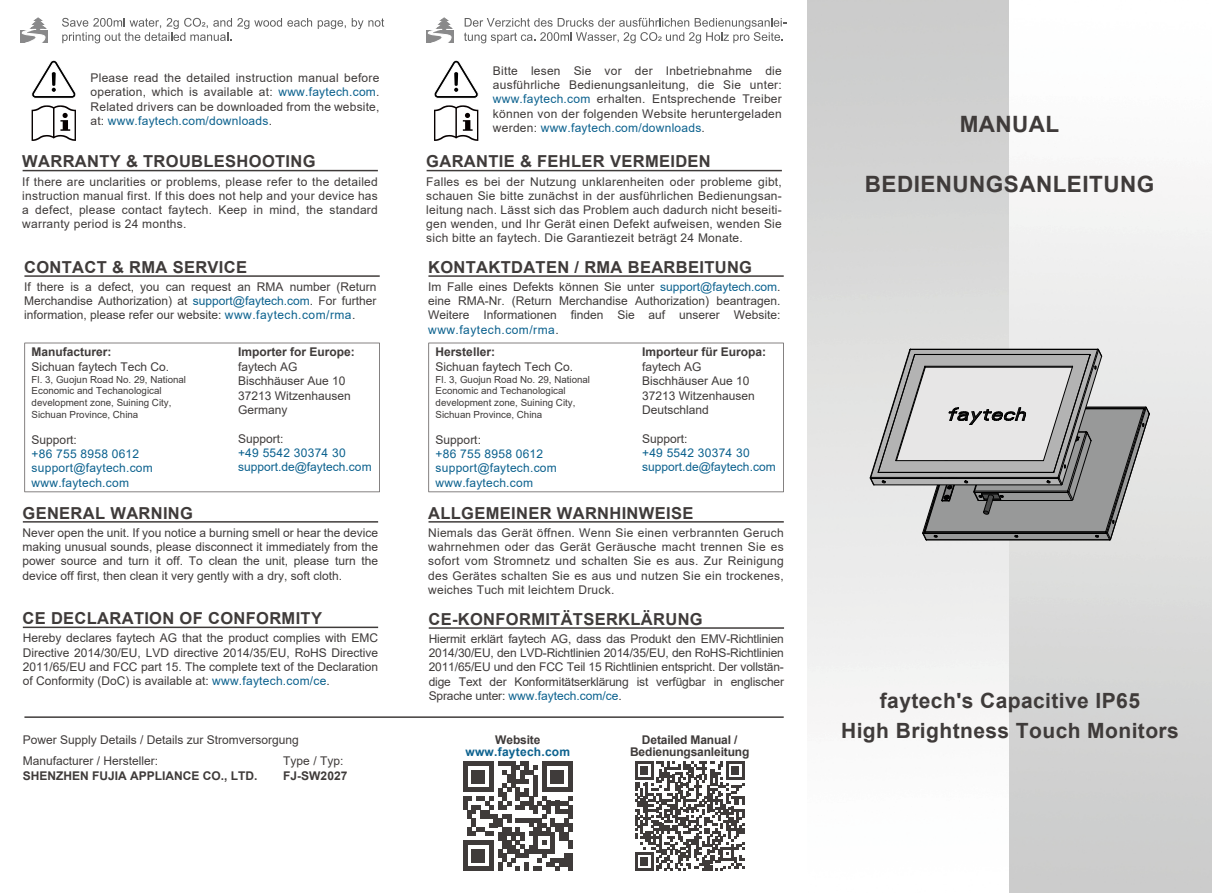
<style>
.page{position:relative;width:1212px;height:893px;background:#fff}
.page>*{position:absolute;margin:0;border:0;box-sizing:border-box;transform-origin:0 0}
.t1{font:700 22.5px "Arial";letter-spacing:.02em;color:#3f3b3a}
.t2{font:700 21px/30px "Arial";letter-spacing:.02em;color:#3f3b3a;text-align:center}
.t3{font:700 16.5px "Arial";letter-spacing:.02em;color:#3f3b3a}
.t4{font:12px/14.2px "Arial";color:#3f3b3a;text-align:justify}
.t5{font:700 12px/12px "Arial";color:#3f3b3a;text-align:center}
.t6{font:12px/14.2px "Arial";letter-spacing:.02em;color:#0b618e}
.t7{font:12px/14.2px "Arial";color:#0b618e}
.t8{font:700 12px "Arial";letter-spacing:.02em;color:#0b618e}
.t9{font:9.75px/11.7px "Arial";color:#3f3b3a}
.s1{color:#0b618e}
</style>
<div class="page">
<img style="left:808px;top:0;width:202px;height:893px">
<svg style="left:32px;top:105px;width:44px;height:36px"></svg>
<svg style="left:31px;top:60px;width:45px;height:39px"></svg>
<svg style="left:434px;top:105px;width:44px;height:36px"></svg>
<svg style="left:434px;top:60px;width:45px;height:39px"></svg>
<hr style="left:23px;top:170px;width:355px;height:1px;background:#3f3b3a">
<hr style="left:427px;top:170px;width:355px;height:1px;background:#3f3b3a">
<svg style="left:24px;top:343px;width:356px;height:149px"></svg>
<hr style="left:24px;top:275px;width:356px;height:2px;background:#3f3b3a">
<svg style="left:428px;top:343px;width:356px;height:149px"></svg>
<hr style="left:428px;top:275px;width:356px;height:2px;background:#3f3b3a">
<hr style="left:23px;top:521px;width:355px;height:2px;background:#3f3b3a">
<hr style="left:428px;top:521px;width:356px;height:2px;background:#3f3b3a">
<hr style="left:23px;top:627px;width:355px;height:1px;background:#3f3b3a">
<hr style="left:429px;top:627px;width:355px;height:2px;background:#3f3b3a">
<hr style="left:24px;top:716px;width:760px;height:2px;background:#3f3b3a">
<hr style="left:463px;top:761px;width:4px;height:31px;background:#3f3b3a">
<hr style="left:463px;top:796px;width:4px;height:14px;background:#3f3b3a">
<hr style="left:463px;top:840px;width:4px;height:31px;background:#3f3b3a">
<svg style="left:467px;top:761px;width:106px;height:110px"></svg>
<div style="left:568px;top:805px;width:5px;height:13px;background:#3f3b3a"></div>
<div style="left:568px;top:823px;width:5px;height:9px;background:#3f3b3a"></div>
<div style="left:568px;top:840px;width:5px;height:9px;background:#3f3b3a"></div>
<div style="left:568px;top:854px;width:5px;height:17px;background:#3f3b3a"></div>
<div style="left:20px;top:31px;width:27px;height:12px;background:#89898a"></div>
<svg style="left:20px;top:17px;width:26px;height:26px"></svg>
<svg style="left:318px;top:20px;width:28px;height:9px"></svg>
<svg style="left:352px;top:18px;width:32px;height:11px"></svg>
<svg style="left:62px;top:18px;width:250px;height:25px"></svg>
<div style="left:426px;top:31px;width:27px;height:12px;background:#89898a"></div>
<svg style="left:426px;top:17px;width:26px;height:26px"></svg>
<svg style="left:464px;top:18px;width:322px;height:25px"></svg>
<hr style="left:926px;top:540px;width:184px;height:1px;background:#000">
<svg style="left:870px;top:349px;width:280px;height:191px;background:#b0b0b0"></svg>
<svg style="left:635px;top:761px;width:110px;height:110px"></svg>
<p class="t4" style="left:91px;top:71px;width:290px">Please read the detailed instruction manual before operation, which is available at: <span class="s1">www.faytech.com</span>.<br>Related drivers can be downloaded from the website, at: <span class="s1">www.faytech.com/downloads</span>.</p>
<p class="t4" style="left:493px;top:64px;width:290px">Bitte lesen Sie vor der Inbetriebnahme die ausführliche Bedienungsanleitung, die Sie unter: <span class="s1">www.faytech.com</span> erhalten. Entsprechende Treiber können von der folgenden Website heruntergeladen werden: <span class="s1">www.faytech.com/downloads</span>.</p>
<h3 class="t3" style="left:22px;top:150px;width:295px">WARRANTY &amp; TROUBLESHOOTING</h3>
<p class="t4" style="left:22px;top:174px;width:357px">If there are unclarities or problems, please refer to the detailed instruction manual first. If this does not help and your device has a defect, please contact faytech. Keep in mind, the standard warranty period is 24 months.</p>
<h3 class="t3" style="left:426px;top:150px;width:286px">GARANTIE &amp; FEHLER VERMEIDEN</h3>
<p class="t4" style="left:426px;top:174px;width:357px">Falles es bei der Nutzung unklarenheiten oder probleme gibt, schauen Sie bitte zunächst in der ausführlichen Bedienungsan&shy;leitung nach. Lässt sich das Problem auch dadurch nicht beseiti&shy;gen wenden, und Ihr Gerät einen Defekt aufweisen, wenden Sie sich bitte an faytech. Die Garantiezeit beträgt 24 Monate.</p>
<h3 class="t3" style="left:24px;top:255px;width:224px">CONTACT &amp; RMA SERVICE</h3>
<p class="t4" style="left:24px;top:280px;width:354px">If there is a defect, you can request an RMA number (Return Merchandise Authorization) at <span class="s1">support@faytech.com</span>. For further information, please refer our website: <span class="s1">www.faytech.com/rma</span>.</p>
<p class="t5" style="left:238px;top:346px;width:118px">Importer for Europe:</p>
<p class="t4" style="left:238px;top:359px;width:114px;text-align:left">faytech AG<br>Bischhäuser Aue 10<br>37213 Witzenhausen<br>Germany</p>
<p class="t4" style="left:238px;top:431px;width:47px">Support:</p>
<p class="t7" style="left:238px;top:446px;width:135px">+49 5542 30374 30 support.de@faytech.com</p>
<p class="t5" style="left:32px;top:346px;width:82px">Manufacturer:</p>
<p class="t4" style="left:32px;top:359px;width:139px">Sichuan faytech Tech Co.</p>
<p class="t9" style="left:32px;top:373px;width:156px">Fl. 3, Guojun Road No. 29, National<br>Economic and Techanological development zone, Suining City,<br>Sichuan Province, China</p>
<p class="t4" style="left:32px;top:432px;width:47px">Support:</p>
<p class="t6" style="left:32px;top:447px;width:123px">+86 755 8958 0612 support@faytech.com www.faytech.com</p>
<h3 class="t3" style="left:428px;top:255px;width:325px">KONTAKTDATEN / RMA BEARBEITUNG</h3>
<p class="t4" style="left:428px;top:280px;width:354px">Im Falle eines Defekts können Sie unter <span class="s1">support@faytech.com</span>. eine RMA-Nr. (Return Merchandise Authorization) beantragen.<br>Weitere Informationen finden Sie auf unserer Website: <span class="s1">www.faytech.com/rma</span>.</p>
<p class="t5" style="left:642px;top:346px;width:126px">Importeur für Europa:</p>
<p class="t4" style="left:642px;top:359px;width:114px;text-align:left">faytech AG<br>Bischhäuser Aue 10<br>37213 Witzenhausen<br>Deutschland</p>
<p class="t4" style="left:642px;top:431px;width:47px">Support:</p>
<p class="t7" style="left:642px;top:446px;width:135px">+49 5542 30374 30 support.de@faytech.com</p>
<p class="t5" style="left:436px;top:346px;width:61px">Hersteller:</p>
<p class="t4" style="left:436px;top:359px;width:139px">Sichuan faytech Tech Co.</p>
<p class="t9" style="left:436px;top:373px;width:156px">Fl. 3, Guojun Road No. 29, National<br>Economic and Techanological development zone, Suining City,<br>Sichuan Province, China</p>
<p class="t4" style="left:436px;top:432px;width:47px">Support:</p>
<p class="t6" style="left:436px;top:447px;width:123px">+86 755 8958 0612 support@faytech.com www.faytech.com</p>
<h3 class="t3" style="left:23px;top:501px;width:172px">GENERAL WARNING</h3>
<p class="t4" style="left:23px;top:525px;width:357px">Never open the unit. If you notice a burning smell or hear the device making unusual sounds, please disconnect it immediately from the power source and turn it off. To clean the unit, please turn the device off first, then clean it very gently with a dry, soft cloth.</p>
<h3 class="t3" style="left:428px;top:501px;width:267px">ALLGEMEINER WARNHINWEISE</h3>
<p class="t4" style="left:428px;top:525px;width:357px">Niemals das Gerät öffnen. Wenn Sie einen verbrannten Geruch wahrnehmen oder das Gerät Geräusche macht trennen Sie es sofort vom Stromnetz und schalten Sie es aus. Zur Reinigung des Gerätes schalten Sie es aus und nutzen Sie ein trockenes, weiches Tuch mit leichtem Druck.</p>
<h3 class="t3" style="left:23px;top:607px;width:301px">CE DECLARATION OF CONFORMITY</h3>
<p class="t4" style="left:23px;top:631px;width:357px">Hereby declares faytech AG that the product complies with EMC Directive 2014/30/EU, LVD directive 2014/35/EU, RoHS Directive 2011/65/EU and FCC part 15. The complete text of the Declaration of Conformity (DoC) is available at: <span class="s1">www.faytech.com/ce</span>.</p>
<p class="t4" style="left:23px;top:733px;width:278px">Power Supply Details / Details zur Stromversorgung</p>
<p class="t4" style="left:23px;top:754px;width:137px">Manufacturer / Hersteller:</p>
<p class="t5" style="left:23px;top:770px;width:236px">SHENZHEN FUJIA APPLIANCE CO., LTD.</p>
<p class="t4" style="left:283px;top:754px;width:62px">Type / Typ:</p>
<p class="t5" style="left:283px;top:769px;width:66px">FJ-SW2027</p>
<h3 class="t3" style="left:428px;top:607px;width:276px">CE-KONFORMITÄTSERKLÄRUNG</h3>
<p class="t4" style="left:429px;top:631px;width:357px">Hiermit erklärt faytech AG, dass das Produkt den EMV-Richtlinien 2014/30/EU, den LVD-Richtlinien 2014/35/EU, den RoHS-Richtlinien 2011/65/EU und den FCC Teil 15 Richtlinien entspricht. Der vollstän&shy;dige Text der Konformitätserklärung ist verfügbar in englischer Sprache unter: <span class="s1">www.faytech.com/ce</span>.</p>
<p class="t5" style="left:495px;top:734px;width:47px">Website</p>
<p class="t8" style="left:465px;top:743px;width:106px">www.faytech.com</p>
<p class="t5" style="left:630px;top:734px;width:121px">Detailed Manual /<br>Bedienungsanleitung</p>
<h1 class="t1" style="left:960px;top:108px;width:101px">MANUAL</h1>
<h1 class="t1" style="left:865px;top:168px;width:291px">BEDIENUNGSANLEITUNG</h1>
<h2 class="t2" style="left:841px;top:686px;width:339px">faytech's Capacitive IP65<br>High Brightness Touch Monitors</h2>
</div>
